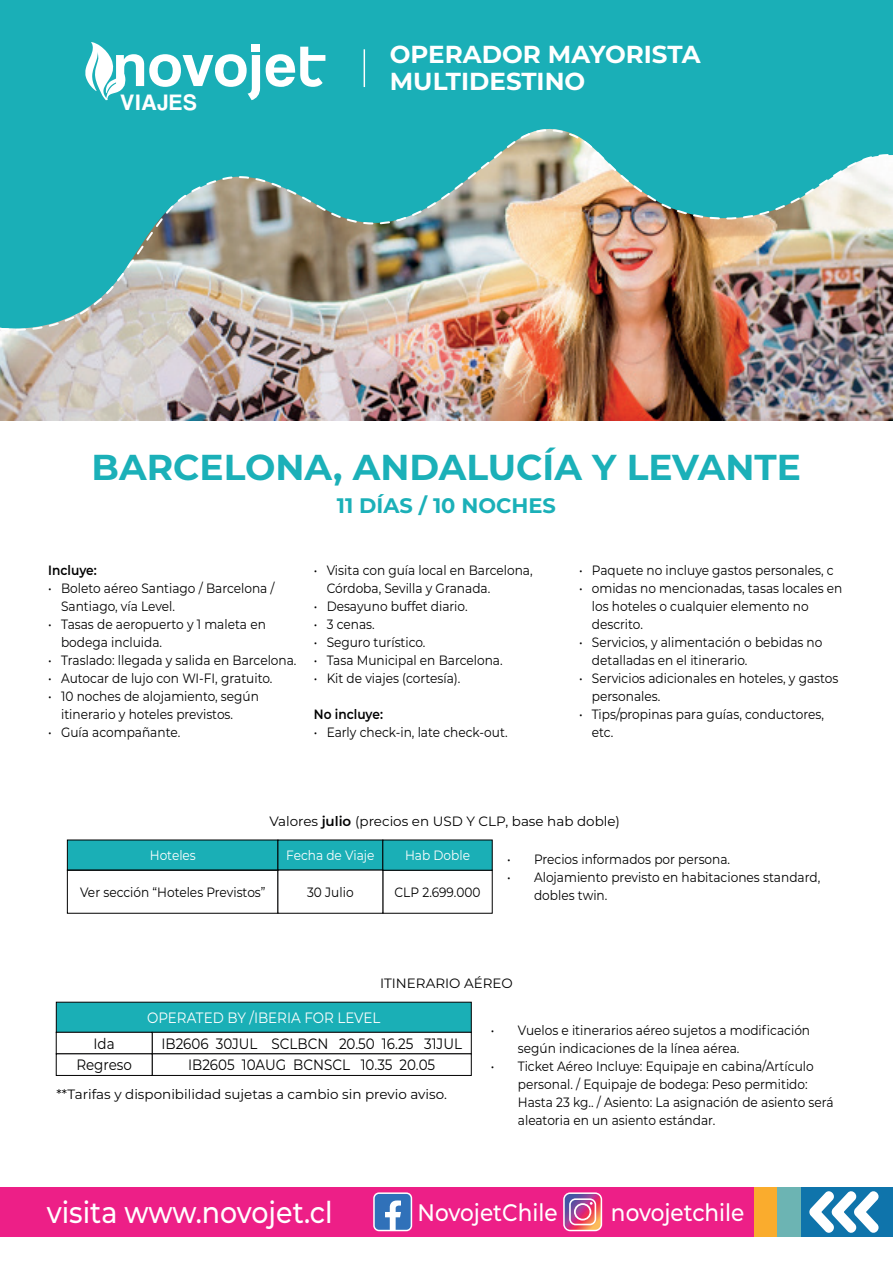
<style>
.page{position:relative;width:893px;height:1263px;background:#fff}
.page>*{position:absolute;margin:0;border:0;box-sizing:border-box;transform-origin:0 0}
.t1{font:700 36px "Montserrat";color:#1bb0b8}
.t2{font:500 30px "Montserrat";color:#fff;scale:.9 1}
.t3{font:700 24.6px/26.2px "Montserrat";color:#fff}
.t4{font:500 23.85px "Montserrat";color:#fff;scale:.9 1}
.t5{font:23.25px "Coolvetica Rg";letter-spacing:.065em;color:#fff}
.t6{font:700 21px "Montserrat";color:#1bb0b8}
.t7{font:15px "Montserrat";color:#000001;scale:.9 1}
.t8{font:15px "Montserrat";color:#fff;scale:.9 1}
.t9{font:13.5px/18px "Montserrat";color:#000001;scale:.9 1}
.t10{font:13.5px "Montserrat";color:#000001}
.t11{font:13.5px "Montserrat";color:#fff;scale:.9 1}
.t12{font:600 13.5px "Montserrat";color:#000001;scale:.9 1}
.s1{font-weight:600}
</style>
<div class="page">
<img style="left:0;top:341px;width:892px;height:79px">
<div style="left:0;top:0;width:893px;height:125px;background:#1aafb7"></div>
<img style="left:0;top:125px;width:893px;height:216px">
<svg style="left:266px;top:47px;width:59px;height:40px"></svg>
<svg style="left:85px;top:42px;width:175px;height:58px"></svg>
<hr style="left:364px;top:49px;width:1px;height:38px;background:#fff">
<div style="left:0;top:1187px;width:893px;height:50px;background:#ed1f87"></div>
<div style="left:754px;top:1187px;width:23px;height:50px;background:#faac2d"></div>
<div style="left:777px;top:1187px;width:24px;height:50px;background:#6cb4b3"></div>
<div style="left:801px;top:1187px;width:92px;height:50px;background:#0f74ab"></div>
<svg style="left:809px;top:1191px;width:70px;height:42px"></svg>
<div style="left:563px;top:1192px;width:39px;height:39px;border:2px solid #fff;border-radius:6px"></div>
<svg style="left:564px;top:1193px;width:37px;height:37px"></svg>
<div style="left:374px;top:1193px;width:37px;height:37px;background:#3071b9;border-radius:5px"></div>
<div style="left:373px;top:1192px;width:39px;height:39px;border:2px solid #fff;border-radius:5px"></div>
<svg style="left:385px;top:1200px;width:16px;height:30px"></svg>
<div style="left:382px;top:870px;width:111px;height:44px;background:#fff;border:1px solid #000001"></div>
<div style="left:67px;top:840px;width:211px;height:30px;background:#1aafb6"></div>
<div style="left:67px;top:870px;width:211px;height:44px;border:1px solid #000001"></div>
<div style="left:278px;top:840px;width:105px;height:30px;background:#1aafb6"></div>
<div style="left:278px;top:870px;width:105px;height:44px;background:#fff"></div>
<div style="left:382px;top:840px;width:111px;height:30px;background:#1aafb6"></div>
<div style="left:56px;top:1002px;width:416px;height:31px;background:#1aafb6;border:1px solid #000001"></div>
<div style="left:152px;top:1032px;width:320px;height:22px;background:#fff;border:1px solid #000001"></div>
<div style="left:152px;top:1053px;width:320px;height:23px;background:#fff;border:1px solid #000001"></div>
<div style="left:56px;top:1032px;width:97px;height:22px;background:#fff;border:1px solid #000001"></div>
<div style="left:56px;top:1053px;width:97px;height:23px;background:#fff;border:1px solid #000001"></div>
<h3 class="t5" style="left:121px;top:89px;width:77px">VIAJES</h3>
<h3 class="t3" style="left:390px;top:40px;width:312px">OPERADOR MAYORISTA<br>MULTIDESTINO</h3>
<h1 class="t1" style="left:92px;top:441px;width:711px">BARCELONA, ANDALUCÍA Y LEVANTE</h1>
<h3 class="t6" style="left:337px;top:491px;width:221px">11 DÍAS / 10 NOCHES</h3>
<p class="t12" style="left:48px;top:560px;width:55px">Incluye:</p>
<p class="t9" style="left:61px;top:578px;width:239px;text-indent:-13px">• Boleto aéreo Santiago / Barcelona /<br>Santiago, vía Level.</p>
<p class="t9" style="left:61px;top:614px;width:229px;text-indent:-13px">• Tasas de aeropuerto y 1 maleta en bodega incluida.</p>
<p class="t9" style="left:48px;top:650px;width:277px">• Traslado: llegada y salida en Barcelona.</p>
<p class="t9" style="left:48px;top:668px;width:251px">• Autocar de lujo con WI-FI, gratuito.</p>
<p class="t9" style="left:61px;top:686px;width:221px;text-indent:-13px">• 10 noches de alojamiento, según itinerario y hoteles previstos.</p>
<p class="t9" style="left:48px;top:722px;width:148px">• Guía acompañante.</p>
<p class="t9" style="left:327px;top:560px;width:230px;text-indent:-13px">• Visita con guía local en Barcelona,<br>Córdoba, Sevilla y Granada.</p>
<p class="t9" style="left:314px;top:596px;width:172px">• Desayuno buffet diario.</p>
<p class="t9" style="left:314px;top:614px;width:69px">• 3 cenas.</p>
<p class="t9" style="left:314px;top:632px;width:126px">• Seguro turístico.</p>
<p class="t9" style="left:314px;top:650px;width:211px">• Tasa Municipal en Barcelona.</p>
<p class="t9" style="left:314px;top:668px;width:164px">• Kit de viajes (cortesía).</p>
<p class="t12" style="left:314px;top:704px;width:78px">No incluye:</p>
<p class="t9" style="left:314px;top:722px;width:217px">• Early check-in, late check-out.</p>
<p class="t9" style="left:579px;top:560px;width:284px">• Paquete no incluye gastos personales, c</p>
<p class="t9" style="left:592px;top:578px;width:280px;text-indent:-13px">• omidas no mencionadas, tasas locales en los hoteles o cualquier elemento no descrito.</p>
<p class="t9" style="left:592px;top:632px;width:258px;text-indent:-13px">• Servicios, y alimentación o bebidas no detalladas en el itinerario.</p>
<p class="t9" style="left:592px;top:668px;width:275px;text-indent:-13px">• Servicios adicionales en hoteles, y gastos personales.</p>
<p class="t9" style="left:592px;top:704px;width:259px;text-indent:-13px">• Tips/propinas para guías, conductores, etc.</p>
<p class="t10" style="left:269px;top:812px;width:352px">Valores <span class="s1">julio</span> (precios en USD Y CLP, base hab doble)</p>
<p class="t9" style="left:507px;top:849px;width:249px">• Precios informados por persona.</p>
<p class="t9" style="left:534px;top:867px;width:320px;text-indent:-27px">• Alojamiento previsto en habitaciones standard, dobles twin.</p>
<p class="t11" style="left:150px;top:846px;width:53px">Hoteles</p>
<p class="t9" style="left:80px;top:882px;width:207px">Ver sección “Hoteles Previstos”</p>
<p class="t11" style="left:286px;top:846px;width:100px">Fecha de Viaje</p>
<p class="t9" style="left:307px;top:882px;width:53px">30 Julio</p>
<p class="t11" style="left:405px;top:846px;width:74px">Hab Doble</p>
<p class="t9" style="left:395px;top:882px;width:97px">CLP 2.699.000</p>
<p class="t10" style="left:380px;top:974px;width:134px">ITINERARIO AÉREO</p>
<p class="t8" style="left:147px;top:1007px;width:261px">OPERATED BY /IBERIA FOR LEVEL</p>
<p class="t7" style="left:94px;top:1033px;width:25px">Ida</p>
<p class="t7" style="left:161px;top:1033px;width:335px">IB2606 30JUL SCLBCN 20.50 16.25 31JUL</p>
<p class="t7" style="left:76px;top:1054px;width:63px">Regreso</p>
<p class="t7" style="left:188px;top:1054px;width:276px">IB2605 10AUG BCNSCL 10.35 20.05</p>
<p class="t10" style="left:56px;top:1085px;width:392px">**Tarifas y disponibilidad sujetas a cambio sin previo aviso.</p>
<p class="t9" style="left:518px;top:1021px;width:326px;text-indent:-27px">• Vuelos e itinerarios aéreo sujetos a modificación según indicaciones de la línea aérea.</p>
<p class="t9" style="left:518px;top:1057px;width:353px;text-indent:-27px">• Ticket Aéreo Incluye: Equipaje en cabina/Artículo personal. / Equipaje de bodega: Peso permitido:<br>Hasta 23 kg.. / Asiento: La asignación de asiento será aleatoria en un asiento estándar.</p>
<h2 class="t2" style="left:47px;top:1191px;width:319px">visita www.novojet.cl</h2>
<h3 class="t4" style="left:418px;top:1196px;width:157px">NovojetChile</h3>
<h3 class="t4" style="left:611px;top:1196px;width:150px">novojetchile</h3>
</div>
